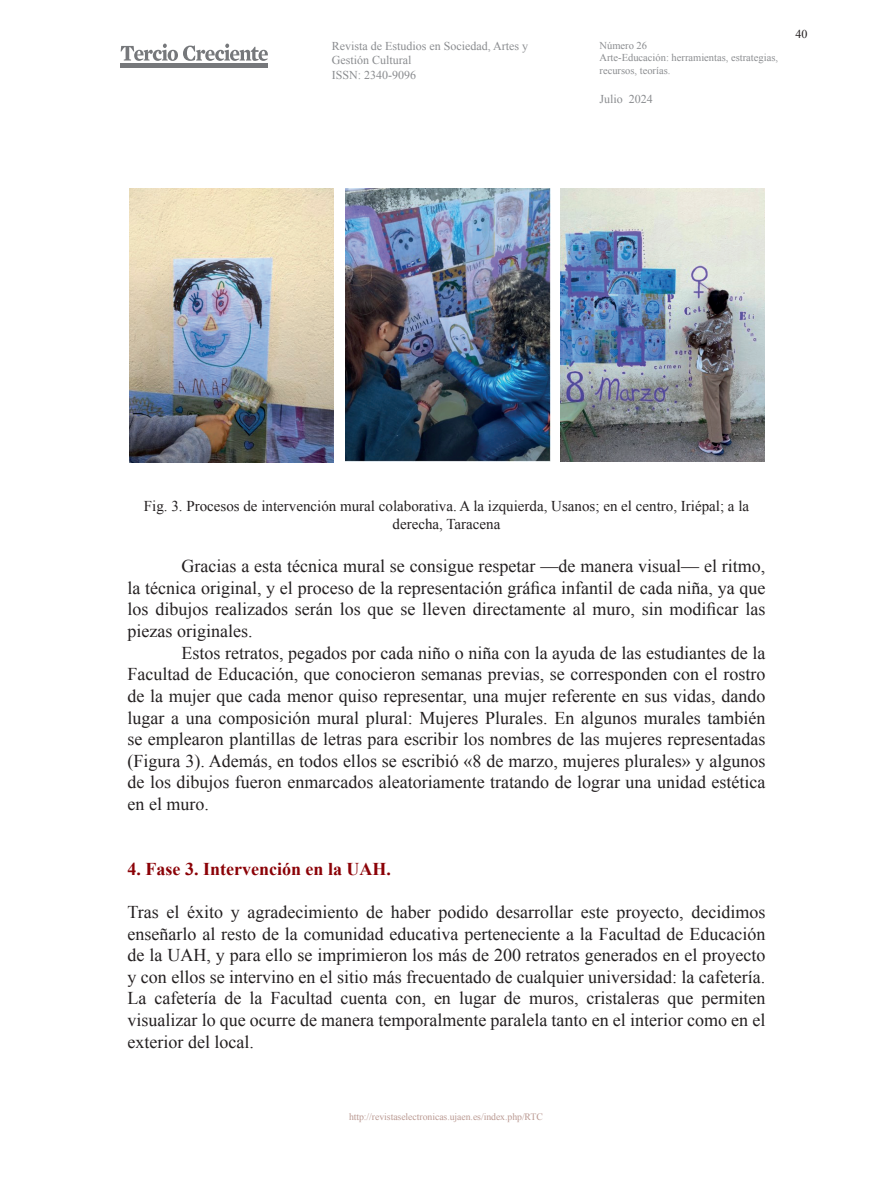
<style>
.page{position:relative;width:893px;height:1191px;background:#fff}
.page>*{position:absolute;margin:0;border:0;box-sizing:border-box;transform-origin:0 0}
.t1{font:18px/21.6px "Times New Roman";color:#231f20;text-align:justify}
.t2{font:700 18px "Times New Roman";color:#8b0207}
.t3{font:15px/18px "Times New Roman";color:#231f20;text-align:center}
.t4{font:12px/14.4px "Times New Roman";color:#8a8c8f}
.t5{font:12px "Times New Roman";color:#231f20}
.t6{font:10.5px/12.6px "Times New Roman";color:#8a8c8f}
.t7{font:9.75px "Times New Roman";letter-spacing:-.005em;color:#ba9992}
</style>
<div class="page">
<svg style="left:121px;top:44px;width:147px;height:17px"></svg>
<hr style="left:121px;top:64px;width:147px;height:4px;background:#76787b">
<img style="left:129px;top:189px;width:205px;height:273px">
<img style="left:345px;top:189px;width:205px;height:272px">
<img style="left:560px;top:189px;width:204px;height:272px">
<p class="t4" style="left:332px;top:38px;width:198px">Revista de Estudios en Sociedad, Artes y<br>Gestión Cultural<br>ISSN: 2340-9096</p>
<p class="t6" style="left:600px;top:39px;width:180px">Número 26<br>Arte-Educación: herramientas, estrategias, recursos, teorías.</p>
<p class="t4" style="left:600px;top:91px;width:55px">Julio 2024</p>
<p class="t5" style="left:795px;top:26px;width:13px">40</p>
<p class="t3" style="left:144px;top:497px;width:607px">Fig. 3. Procesos de intervención mural colaborativa. A la izquierda, Usanos; en el centro, Iriépal; a la derecha, Taracena</p>
<p class="t1" style="left:128px;top:555px;width:639px;text-indent:54px">Gracias a esta técnica mural se consigue respetar —de manera visual— el ritmo, la técnica original, y el proceso de la representación gráfica infantil de cada niña, ya que los dibujos realizados serán los que se lleven directamente al muro, sin modificar las piezas originales.</p>
<p class="t1" style="left:128px;top:641px;width:639px;text-indent:54px">Estos retratos, pegados por cada niño o niña con la ayuda de las estudiantes de la Facultad de Educación, que conocieron semanas previas, se corresponden con el rostro de la mujer que cada menor quiso representar, una mujer referente en sus vidas, dando lugar a una composición mural plural: Mujeres Plurales. En algunos murales también se emplearon plantillas de letras para escribir los nombres de las mujeres representadas (Figura 3). Además, en todos ellos se escribió «8 de marzo, mujeres plurales» y algunos de los dibujos fueron enmarcados aleatoriamente tratando de lograr una unidad estética en el muro.</p>
<p class="t2" style="left:128px;top:856px;width:265px">4. Fase 3. Intervención en la UAH.</p>
<p class="t1" style="left:128px;top:901px;width:639px">Tras el éxito y agradecimiento de haber podido desarrollar este proyecto, decidimos enseñarlo al resto de la comunidad educativa perteneciente a la Facultad de Educación de la UAH, y para ello se imprimieron los más de 200 retratos generados en el proyecto y con ellos se intervino en el sitio más frecuentado de cualquier universidad: la cafetería.<br>La cafetería de la Facultad cuenta con, en lugar de muros, cristaleras que permiten visualizar lo que ocurre de manera temporalmente paralela tanto en el interior como en el exterior del local.</p>
<p class="t7" style="left:349px;top:1110px;width:195px">http://revistaselectronicas.ujaen.es/index.php/RTC</p>
</div>
